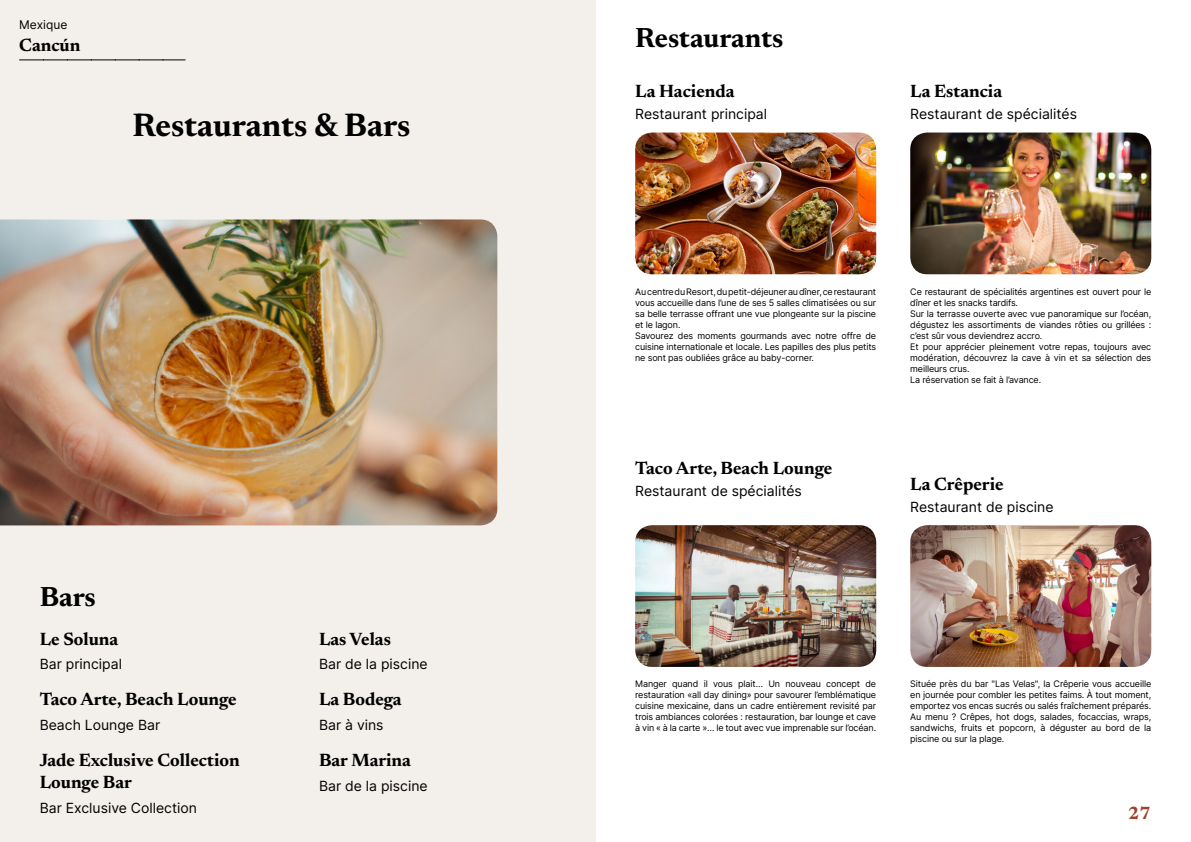
<style>
.page{position:relative;width:1191px;height:842px;background:#fff}
.page>*{position:absolute;margin:0;border:0;box-sizing:border-box;transform-origin:0 0}
.t1{font:700 33px "Newsreader 24 pt";color:#000}
.t2{font:700 28px "Newsreader 24 pt";color:#000}
.t3{font:700 18px/22px "Newsreader 24 pt";color:#000}
.t4{font:700 18px "Newsreader 24 pt";color:#9d432c}
.t5{font:14px "Inter";color:#000}
.t6{font:12px "Inter";color:#000}
.t7{font:9px/11px "Inter";letter-spacing:-.015em;color:#000}
</style>
<div class="page">
<div style="left:0;top:0;width:595px;height:842px;background:#f3f0ec"></div>
<img style="left:0;top:219px;width:497px;height:306px">
<img style="left:635px;top:133px;width:241px;height:141px">
<img style="left:635px;top:525px;width:241px;height:142px">
<img style="left:910px;top:525px;width:241px;height:142px">
<img style="left:910px;top:133px;width:241px;height:141px">
<svg style="left:20px;top:60px;width:165px;height:1px"></svg>
<h3 class="t6" style="left:19px;top:15px;width:50px">Mexique</h3>
<h3 class="t3" style="left:19px;top:33px;width:63px">Cancún</h3>
<h1 class="t1" style="left:133px;top:101px;width:279px">Restaurants &amp; Bars</h1>
<h2 class="t2" style="left:40px;top:576px;width:58px">Bars</h2>
<h3 class="t3" style="left:40px;top:627px;width:80px">Le Soluna</h3>
<h3 class="t5" style="left:40px;top:654px;width:84px">Bar principal</h3>
<h3 class="t3" style="left:40px;top:687px;width:199px">Taco Arte, Beach Lounge</h3>
<h3 class="t5" style="left:40px;top:715px;width:122px">Beach Lounge Bar</h3>
<h3 class="t3" style="left:40px;top:748px;width:201px">Jade Exclusive Collection<br>Lounge Bar</h3>
<h3 class="t5" style="left:40px;top:797px;width:159px">Bar Exclusive Collection</h3>
<h3 class="t3" style="left:319px;top:627px;width:73px">Las Velas</h3>
<h3 class="t5" style="left:319px;top:654px;width:110px">Bar de la piscine</h3>
<h3 class="t3" style="left:319px;top:687px;width:84px">La Bodega</h3>
<h3 class="t5" style="left:319px;top:715px;width:66px">Bar à vins</h3>
<h3 class="t3" style="left:319px;top:748px;width:94px">Bar Marina</h3>
<h3 class="t5" style="left:319px;top:775px;width:110px">Bar de la piscine</h3>
<h2 class="t2" style="left:635px;top:18px;width:150px">Restaurants</h2>
<h3 class="t3" style="left:635px;top:79px;width:101px">La Hacienda</h3>
<h3 class="t5" style="left:635px;top:104px;width:133px">Restaurant principal</h3>
<h3 class="t3" style="left:910px;top:79px;width:93px">La Estancia</h3>
<h3 class="t5" style="left:910px;top:104px;width:168px">Restaurant de spécialités</h3>
<p class="t7" style="left:635px;top:286px;width:242px">Au centre du Resort, du petit-déjeuner au dîner, ce restaurant vous accueille dans l’une de ses 5 salles climatisées ou sur sa belle terrasse offrant une vue plongeante sur la piscine et le lagon.<br>Savourez des moments gourmands avec notre offre de cuisine internationale et locale. Les papilles des plus petits ne sont pas oubliées grâce au baby-corner.</p>
<p class="t7" style="left:910px;top:286px;width:242px">Ce restaurant de spécialités argentines est ouvert pour le dîner et les snacks tardifs.<br>Sur la terrasse ouverte avec vue panoramique sur l’océan, dégustez les assortiments de viandes rôties ou grillées : c’est sûr vous deviendrez accro.<br>Et pour apprécier pleinement votre repas, toujours avec modération, découvrez la cave à vin et sa sélection des meilleurs crus.<br>La réservation se fait à l’avance.</p>
<h3 class="t3" style="left:635px;top:456px;width:199px">Taco Arte, Beach Lounge</h3>
<h3 class="t5" style="left:635px;top:480px;width:168px">Restaurant de spécialités</h3>
<h3 class="t3" style="left:910px;top:472px;width:95px">La Crêperie</h3>
<h3 class="t5" style="left:910px;top:496px;width:145px">Restaurant de piscine</h3>
<p class="t7" style="left:635px;top:678px;width:242px;text-align:justify">Manger quand il vous plait… Un nouveau concept de restauration «all day dining» pour savourer l’emblématique cuisine mexicaine, dans un cadre entièrement revisité par trois ambiances colorées : restauration, bar lounge et cave à vin « à la carte »… le tout avec vue imprenable sur l’océan.</p>
<p class="t7" style="left:910px;top:678px;width:242px;text-align:justify">Située près du bar "Las Velas", la Crêperie vous accueille en journée pour combler les petites faims. À tout moment, emportez vos encas sucrés ou salés fraîchement préparés.<br>Au menu ? Crêpes, hot dogs, salades, focaccias, wraps, sandwichs, fruits et popcorn, à déguster au bord de la piscine ou sur la plage.</p>
<h3 class="t4" style="left:1128px;top:800px;width:24px">27</h3>
</div>
